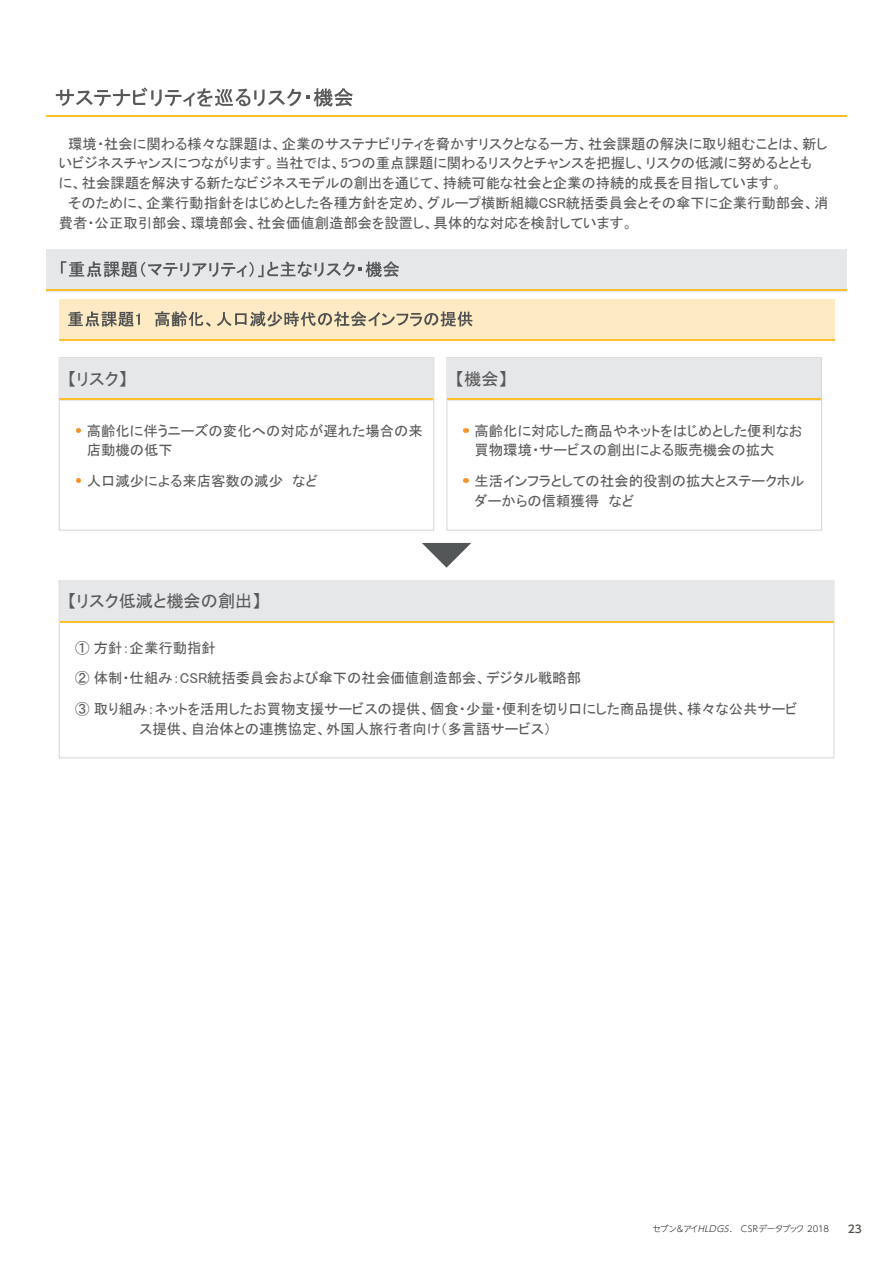
<style>
.page{position:relative;width:893px;height:1263px;background:#fff}
.page>*{position:absolute;margin:0;border:0;box-sizing:border-box;transform-origin:0 0}
.t1{font:17.25px "MS P Gothic";color:#59595a}
.t2{font:14.4px/19.8px "MS P Gothic";color:#59595a}
.t3{font:500 10.65px "UD Shin Go NT Pr 6 N";color:#4d4b45}
.t4{font:300 8.55px "UD Shin Go NT Pr 6 N";letter-spacing:-.025em;color:#231f20}
.s1{font-style:italic}
</style>
<div class="page">
<hr style="left:46px;top:116px;width:801px;height:1px;background:#febf2f">
<div style="left:46px;top:249px;width:801px;height:42px;background:#e6e7e8"></div>
<hr style="left:46px;top:290px;width:801px;height:1px;background:#febf2f">
<svg style="left:422px;top:543px;width:49px;height:25px"></svg>
<svg style="left:56px;top:87px;width:297px;height:20px"></svg>
<svg style="left:61px;top:261px;width:338px;height:16px"></svg>
<div style="left:59px;top:300px;width:775px;height:41px;background:#feeac3"></div>
<hr style="left:59px;top:339px;width:775px;height:2px;background:#febf2f">
<svg style="left:68px;top:312px;width:72px;height:15px"></svg>
<svg style="left:155px;top:311px;width:56px;height:16px"></svg>
<svg style="left:217px;top:311px;width:255px;height:15px"></svg>
<div style="left:59px;top:357px;width:375px;height:174px;border:1px solid #d4d6d6"></div>
<div style="left:60px;top:358px;width:373px;height:42px;background:#e6e7e8"></div>
<hr style="left:60px;top:399px;width:373px;height:1px;background:#febf2f">
<svg style="left:76px;top:428px;width:4px;height:4px"></svg>
<svg style="left:76px;top:479px;width:4px;height:4px"></svg>
<div style="left:447px;top:357px;width:375px;height:174px;border:1px solid #d4d6d6"></div>
<div style="left:447px;top:358px;width:374px;height:42px;background:#e6e7e8"></div>
<hr style="left:447px;top:399px;width:374px;height:1px;background:#febf2f">
<svg style="left:464px;top:428px;width:4px;height:4px"></svg>
<svg style="left:464px;top:479px;width:4px;height:4px"></svg>
<div style="left:59px;top:580px;width:775px;height:178px;border:1px solid #d4d6d6"></div>
<div style="left:60px;top:581px;width:773px;height:42px;background:#e6e7e8"></div>
<hr style="left:60px;top:621px;width:773px;height:2px;background:#febf2f">
<p class="t2" style="left:59px;top:133px;width:771px">　環境・社会に関わる様々な課題は、企業のサステナビリティを脅かすリスクとなる一方、社会課題の解決に取り組むことは、新しいビジネスチャンスにつながります。当社では、5つの重点課題に関わるリスクとチャンスを把握し、リスクの低減に努めるとともに、社会課題を解決する新たなビジネスモデルの創出を通じて、持続可能な社会と企業の持続的成長を目指しています。<br>　そのために、企業行動指針をはじめとした各種方針を定め、グループ横断組織CSR統括委員会とその傘下に企業行動部会、消費者・公正取引部会、環境部会、社会価値創造部会を設置し、具体的な対応を検討しています。</p>
<p class="t1" style="left:68px;top:370px;width:61px">【リスク】</p>
<p class="t2" style="left:87px;top:421px;width:337px">高齢化に伴うニーズの変化への対応が遅れた場合の来店動機の低下</p>
<p class="t2" style="left:87px;top:471px;width:233px">人口減少による来店客数の減少　など</p>
<p class="t1" style="left:456px;top:370px;width:53px">【機会】</p>
<p class="t2" style="left:475px;top:421px;width:329px">高齢化に対応した商品やネットをはじめとした便利なお買物環境・サービスの創出による販売機会の拡大</p>
<p class="t2" style="left:475px;top:471px;width:331px">生活インフラとしての社会的役割の拡大とステークホルダーからの信頼獲得　など</p>
<p class="t1" style="left:68px;top:592px;width:195px">【リスク低減と機会の創出】</p>
<p class="t2" style="left:75px;top:632px;width:724px;line-height:30.5px">① 方針：企業行動指針<br>② 体制・仕組み：CSR統括委員会および傘下の社会価値創造部会、デジタル戦略部<br>③ 取り組み：ネットを活用したお買物支援サービスの提供、個食・少量・便利を切り口にした商品提供、様々な公共サービ</p>
<p class="t2" style="left:140px;top:718px;width:413px">ス提供、自治体との連携協定、外国人旅行者向け（多言語サービス）</p>
<p class="t4" style="left:652px;top:1222px;width:178px">セブン&amp;アイ<span class="s1">HLDGS</span>.　CSRデータブック 2018</p>
<p class="t3" style="left:848px;top:1220px;width:16px">23</p>
</div>
